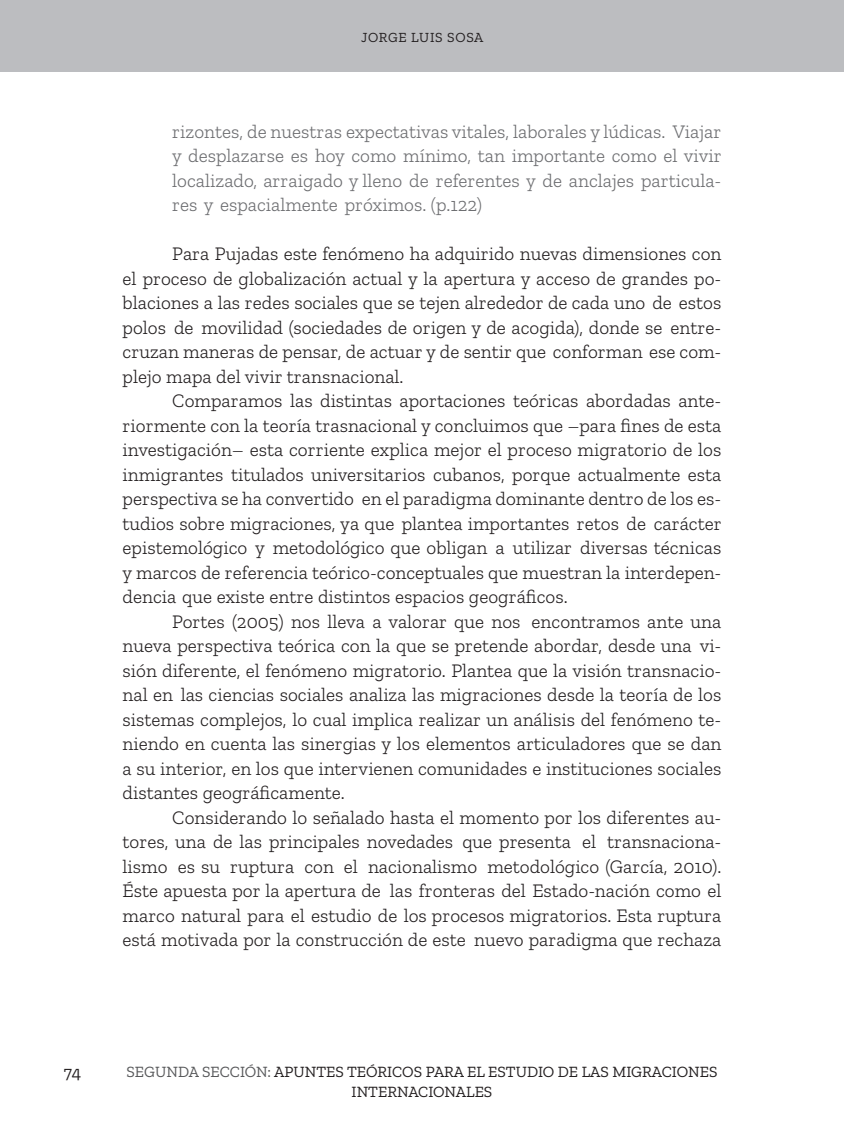
<style>
.page{position:relative;width:844px;height:1141px;background:#fff}
.page>*{position:absolute;margin:0;border:0;box-sizing:border-box;transform-origin:0 0}
.CUERPO_DE_TEXTO{font:300 19.25px/24.5px "Zilla Slab";color:#231f20;text-align:justify}
.INDENT{font:300 19.25px/24.5px "Zilla Slab";color:#6c6d70;text-align:justify}
.t1{font:17.5px "Zilla Slab";color:#231f20}
.t2{font:15.75px/19.2px "Zilla Slab";color:#231f20;text-align:center}
.t3{font:14px "Zilla Slab";letter-spacing:.045em;color:#231f20}
.s1{color:#57585a}
</style>
<div class="page">
<div style="left:0;top:0;width:843px;height:72px;background:#bcbdc0"></div>
<p class="t3" style="left:361px;top:29px;width:124px">JORGE LUIS SOSA</p>
<p class="INDENT" style="left:172px;top:119px;width:551px">rizontes, de nuestras expectativas vitales, laborales y lúdicas. Viajar y desplazarse es hoy como mínimo, tan importante como el vivir localizado, arraigado y lleno de referentes y de anclajes particula&shy;res y espacialmente próximos. (p.122)</p>
<p class="CUERPO_DE_TEXTO" style="left:122px;top:242px;width:600px;text-indent:50px">Para Pujadas este fenómeno ha adquirido nuevas dimensiones con el proceso de globalización actual y la apertura y acceso de grandes po&shy;blaciones a las redes sociales que se tejen alrededor de cada uno de estos polos de movilidad (sociedades de origen y de acogida), donde se entre&shy;cruzan maneras de pensar, de actuar y de sentir que conforman ese com&shy;plejo mapa del vivir transnacional.</p>
<p class="CUERPO_DE_TEXTO" style="left:122px;top:389px;width:600px;text-indent:50px">Comparamos las distintas aportaciones teóricas abordadas ante&shy;riormente con la teoría trasnacional y concluimos que –para fines de esta investigación– esta corriente explica mejor el proceso migratorio de los inmigrantes titulados universitarios cubanos, porque actualmente esta perspectiva se ha convertido en el paradigma dominante dentro de los es&shy;tudios sobre migraciones, ya que plantea importantes retos de carácter epistemológico y metodológico que obligan a utilizar diversas técnicas y marcos de referencia teórico-conceptuales que muestran la interdepen&shy;dencia que existe entre distintos espacios geográficos.</p>
<p class="CUERPO_DE_TEXTO" style="left:122px;top:609px;width:600px;text-indent:50px">Portes (2005) nos lleva a valorar que nos encontramos ante una nueva perspectiva teórica con la que se pretende abordar, desde una vi&shy;sión diferente, el fenómeno migratorio. Plantea que la visión transnacio&shy;nal en las ciencias sociales analiza las migraciones desde la teoría de los sistemas complejos, lo cual implica realizar un análisis del fenómeno te&shy;niendo en cuenta las sinergias y los elementos articuladores que se dan a su interior, en los que intervienen comunidades e instituciones sociales distantes geográficamente.</p>
<p class="CUERPO_DE_TEXTO" style="left:122px;top:805px;width:600px;text-indent:50px">Considerando lo señalado hasta el momento por los diferentes au&shy;tores, una de las principales novedades que presenta el transnaciona&shy;lismo es su ruptura con el nacionalismo metodológico (García, 2010).<br>Éste apuesta por la apertura de las fronteras del Estado-nación como el marco natural para el estudio de los procesos migratorios. Esta ruptura está motivada por la construcción de este nuevo paradigma que rechaza</p>
<p class="t1" style="left:64px;top:1062px;width:19px">74</p>
<p class="t2" style="left:126px;top:1062px;width:592px"><span class="s1">SEGUNDA SECCIÓN:</span> APUNTES TEÓRICOS PARA EL ESTUDIO DE LAS MIGRACIONES<br>INTERNACIONALES</p>
</div>
